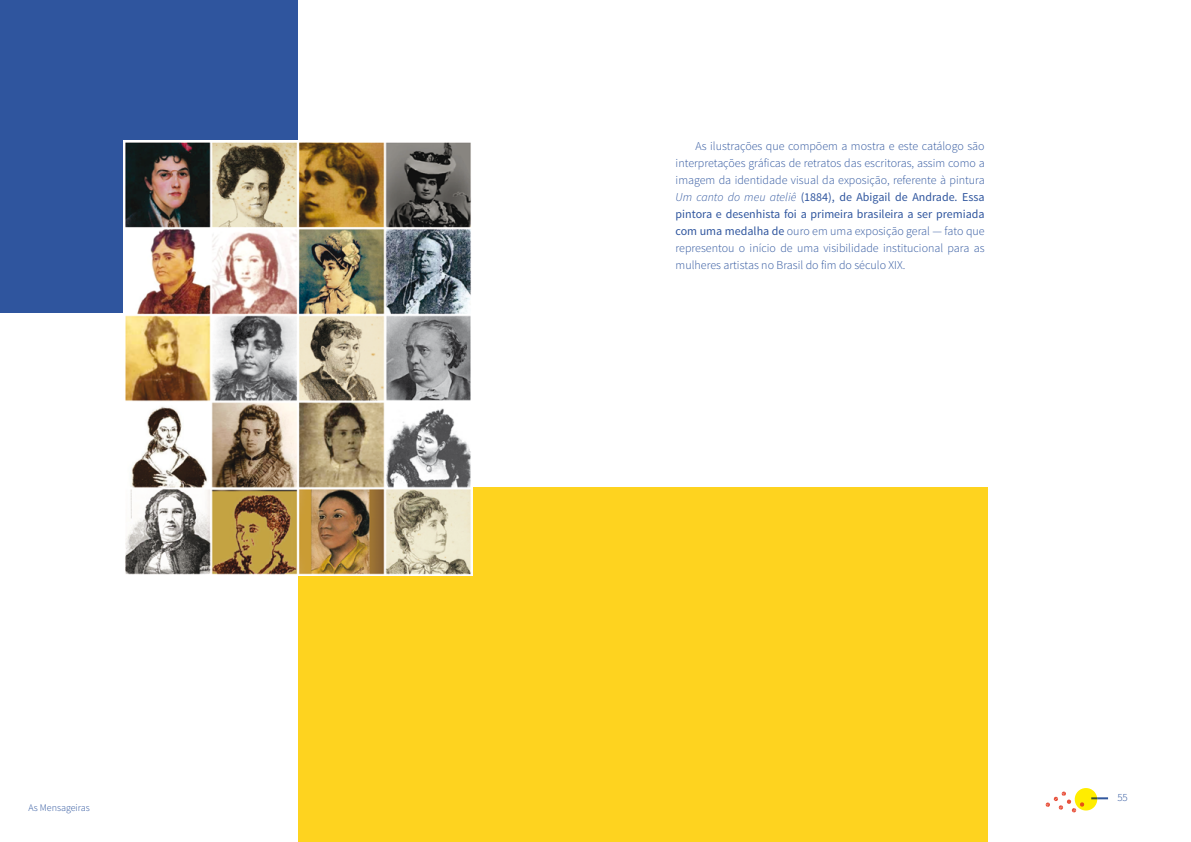
<style>
.page{position:relative;width:1191px;height:842px;background:#fff}
.page>*{position:absolute;margin:0;border:0;box-sizing:border-box;transform-origin:0 0}
.t1{font:300 12px/17px "Source Sans Pro";color:#2f559e;text-align:justify}
.t2{font:300 11px "Source Sans Pro";color:#2f559e}
.t3{font:300 10px "Source Sans Pro";color:#2f559e}
.s1{font-style:italic}
.s2{font-weight:400}
</style>
<div class="page">
<svg style="left:1045px;top:788px;width:63px;height:25px"></svg>
<div style="left:298px;top:488px;width:689px;height:354px;background:#fed31f"></div>
<div style="left:0;top:0;width:298px;height:312px;background:#2f559e"></div>
<img style="left:123px;top:141px;width:349px;height:434px">
<p class="t3" style="left:29px;top:802px;width:63px">As Mensageiras</p>
<p class="t1" style="left:675px;top:137px;width:311px;text-indent:20px">As ilustrações que compõem a mostra e este catálogo são interpretações gráficas de retratos das escritoras, assim como a imagem da identidade visual da exposição, referente à pintura <span class="s1">Um canto do meu ateliê</span> <span class="s2">(1884), de Abigail de Andrade. Essa pintora e desenhista foi a primeira brasileira a ser premiada com uma medalha de</span> ouro em uma exposição geral — fato que representou o início de uma visibilidade institucional para as mulheres artistas no Brasil do fim do século XIX.</p>
<p class="t2" style="left:1117px;top:791px;width:12px">55</p>
</div>
